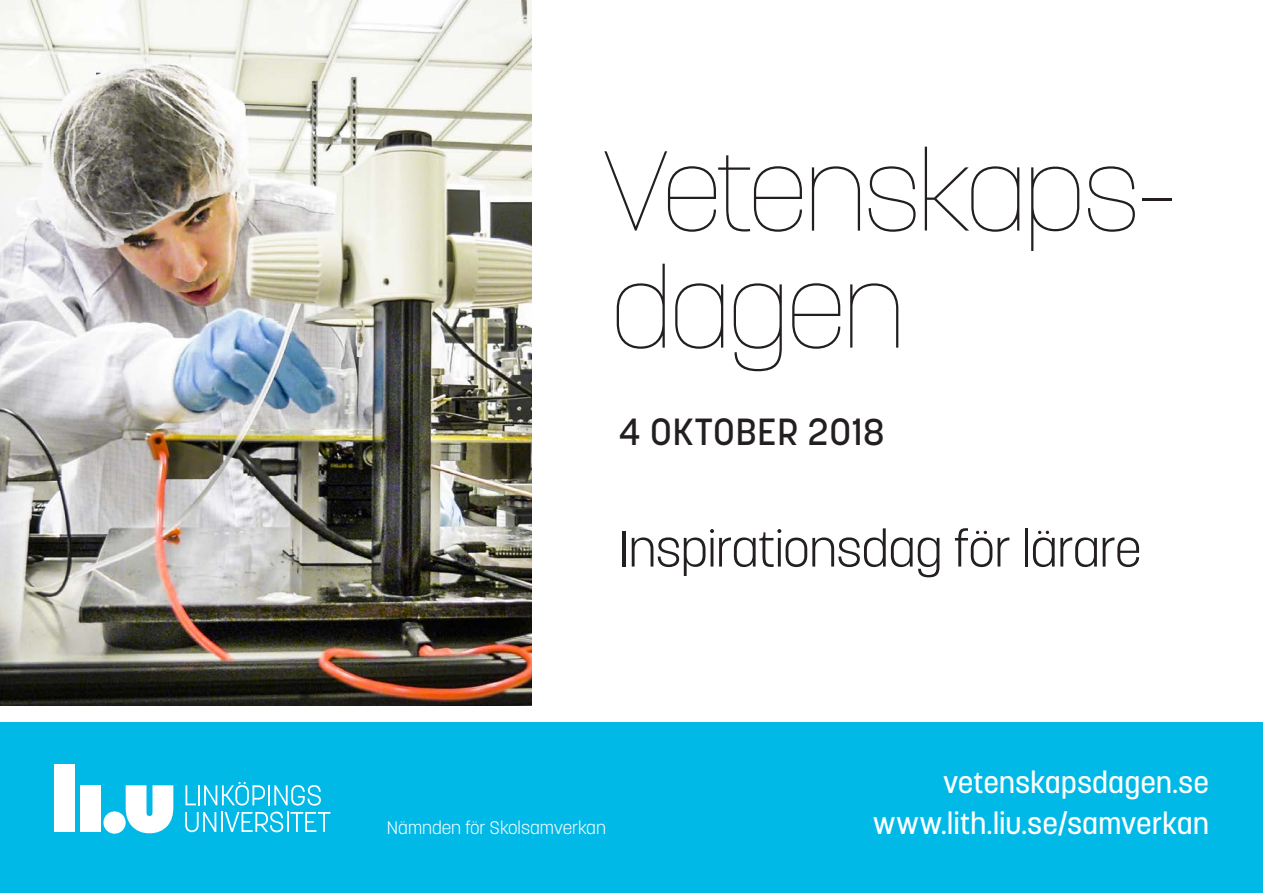
<style>
.page{position:relative;width:1263px;height:893px;background:#fff}
.page>*{position:absolute;margin:0;border:0;box-sizing:border-box;transform-origin:0 0}
.t1{font:100 112.5px/117px "Korolev Li U";letter-spacing:-.03em;color:#231f20}
.t2{font:300 51px "Korolev Li U";letter-spacing:-.02em;color:#231f20}
.t3{font:500 37.5px "Korolev Li U";letter-spacing:.015em;color:#231f20}
.t4{font:500 30px/40.5px "Korolev Li U";letter-spacing:-.005em;color:#fff;text-align:right}
.t5{font:300 18px "Korolev Li U";color:#fff}
</style>
<div class="page">
<div style="left:0;top:723px;width:1263px;height:170px;background:#00b9e7"></div>
<img style="left:0;top:0;width:531px;height:706px">
<div style="left:80px;top:785px;width:21px;height:47px;background:#fff"></div>
<div style="left:54px;top:764px;width:21px;height:68px;background:#fff"></div>
<div style="left:103px;top:811px;width:23px;height:23px;background:#fff;border-radius:50%"></div>
<svg style="left:126px;top:785px;width:47px;height:48px;background:#d1f2fa"></svg>
<hr style="left:287px;top:812px;width:2px;height:20px;background:#fff">
<svg style="left:290px;top:812px;width:40px;height:20px"></svg>
<svg style="left:185px;top:812px;width:98px;height:20px"></svg>
<svg style="left:185px;top:785px;width:11px;height:20px"></svg>
<hr style="left:198px;top:785px;width:2px;height:20px;background:#fff">
<hr style="left:268px;top:785px;width:2px;height:20px;background:#fff">
<svg style="left:274px;top:785px;width:47px;height:21px"></svg>
<svg style="left:204px;top:782px;width:61px;height:23px"></svg>
<h1 class="t1" style="left:602px;top:130px;width:576px">Vetenskaps&shy;dagen</h1>
<p class="t3" style="left:619px;top:407px;width:267px">4 OKTOBER 2018</p>
<h2 class="t2" style="left:619px;top:514px;width:524px">Inspirationsdag för lärare</h2>
<p class="t5" style="left:387px;top:815px;width:221px">Nämnden för Skolsamverkan</p>
<p class="t4" style="left:873px;top:762px;width:337px">vetenskapsdagen.se www.lith.liu.se/samverkan</p>
</div>
